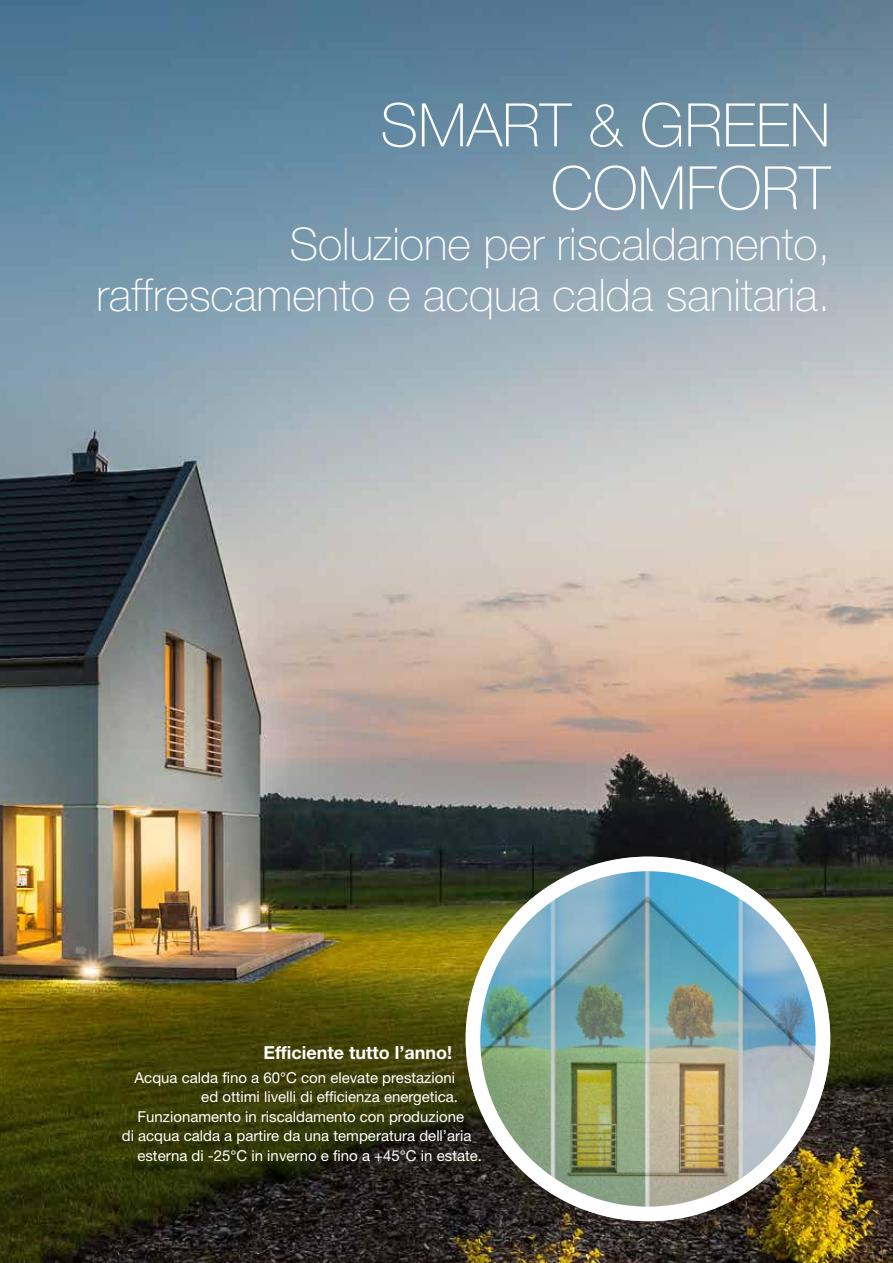
<style>
.page{position:relative;width:893px;height:1263px;background:#fff}
.page>*{position:absolute;margin:0;border:0;box-sizing:border-box;transform-origin:0 0}
.t1{font:100 60px/63px "Helvetica Neue LT Std";color:#fff;text-align:right}
.t2{font:100 45px/51px "Helvetica Neue LT Std";color:#fff;text-align:right}
.t3{font:700 18px "Helvetica Neue LT Std";color:#fff}
.t4{font:15px "Helvetica Neue LT Std";color:#fff}
</style>
<div class="page">
<img style="left:0;top:0;width:893px;height:1263px">
<img style="left:473px;top:864px;width:350px;height:344px">
<img style="left:473px;top:864px;width:350px;height:350px;border-radius:175px">
<div style="left:466px;top:856px;width:364px;height:365px;border:15px solid #fff;border-radius:50%"></div>
<h1 class="t1" style="left:380px;top:93px;width:451px">SMART &amp; GREEN<br>COMFORT</h1>
<h2 class="t2" style="left:96px;top:219px;width:735px">Soluzione per riscaldamento, raffrescamento e acqua calda sanitaria.</h2>
<p class="t3" style="left:263px;top:1041px;width:190px">Efficiente tutto l’anno!</p>
<p class="t4" style="left:135px;top:1068px;width:322px">Acqua calda fino a 60°C con elevate prestazioni</p>
<p class="t4" style="left:201px;top:1088px;width:258px">ed ottimi livelli di efficienza energetica.</p>
<p class="t4" style="left:138px;top:1107px;width:328px">Funzionamento in riscaldamento con produzione</p>
<p class="t4" style="left:122px;top:1127px;width:351px">di acqua calda a partire da una temperatura dell’aria</p>
<p class="t4" style="left:137px;top:1146px;width:346px">esterna di -25°C in inverno e fino a +45°C in estate.</p>
</div>
